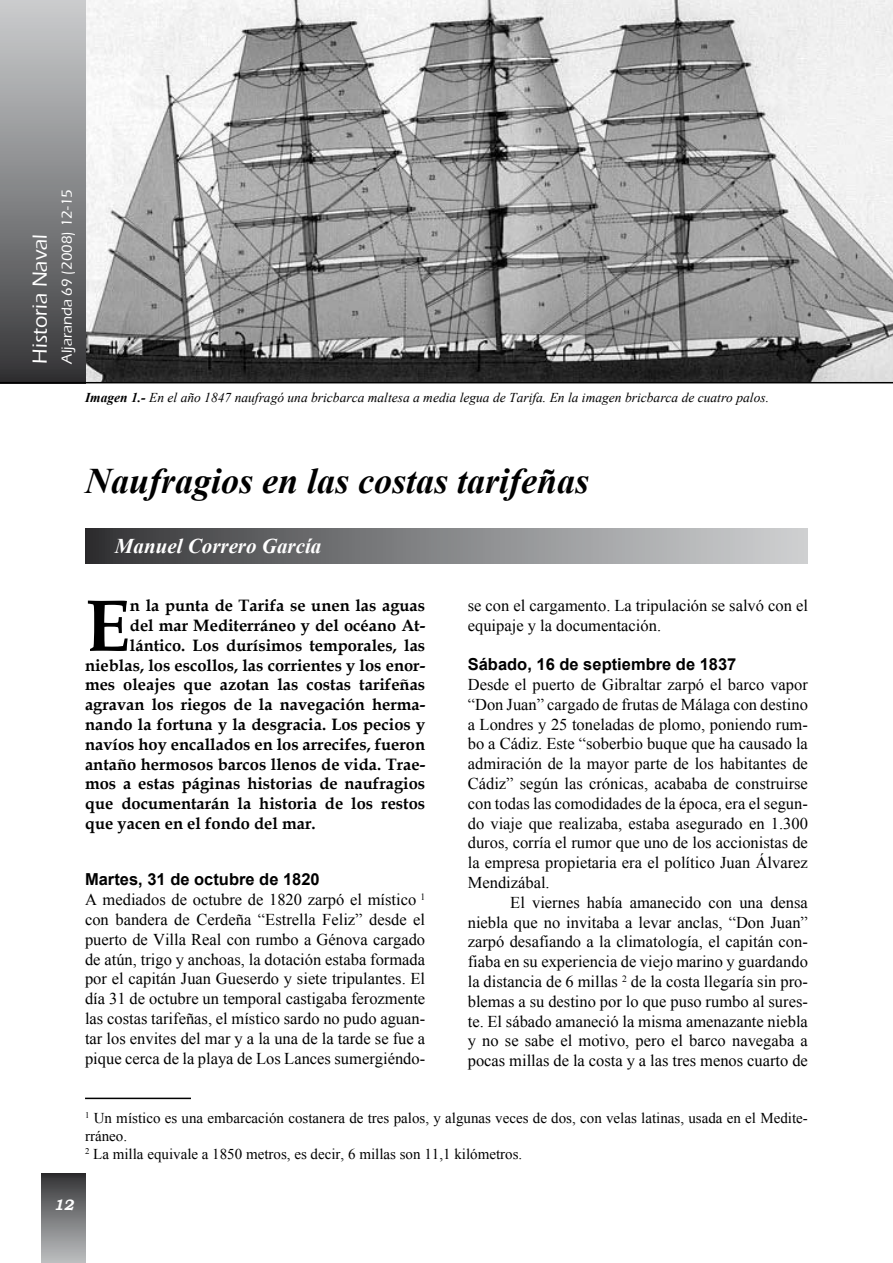
<style>
.page{position:relative;width:893px;height:1263px;background:#fff}
.page>*{position:absolute;margin:0;border:0;box-sizing:border-box;transform-origin:0 0}
.t1{font:700 73.5px "Book Antiqua";color:#000}
.t2{font:italic 700 36px "Times New Roman";color:#000}
.t3{font:italic 700 21px "Times New Roman";color:#fff}
.t4{font:500 21px "Eras ITC";color:#fff}
.t5{font:16.5px/19.8px "Times New Roman";color:#000;text-align:justify}
.t6{font:700 16.5px "Book Antiqua";color:#000}
.t7{font:700 16.5px "Arial";color:#000}
.t8{font:15px/18px "Times New Roman";color:#000}
.t9{font:500 15px "Eras ITC";color:#fff}
.t10{font:italic 700 15px "Bookman Old Style";color:#fff}
.t11{font:italic 13.5px "Times New Roman";color:#000}
.s1{font-weight:700}
</style>
<div class="page">
<div style="left:42px;top:1174px;width:43px;height:89px;background:linear-gradient(to bottom,#353538,#c0c2c3)"></div>
<img style="left:85px;top:0;width:808px;height:382px">
<div style="left:0;top:0;width:85px;height:383px;background:linear-gradient(to bottom,#cfd1d2,#363639)"></div>
<hr style="left:0;top:382px;width:893px;height:1px;background:#000">
<div style="left:85px;top:529px;width:723px;height:34px;background:linear-gradient(to right,#363638,#d3d5d7)"></div>
<hr style="left:85px;top:1097px;width:106px;height:2px;background:#000">
<p class="t4" style="left:28px;top:364px;width:131px;rotate:-90deg">Historia Naval</p>
<p class="t9" style="left:59px;top:364px;width:176px;rotate:-90deg">Aljaranda 69 (2008) 12-15</p>
<p class="t11" style="left:85px;top:388px;width:685px"><span class="s1">Imagen 1.-</span> En el año 1847 naufragó una bricbarca maltesa a media legua de Tarifa. En la imagen bricbarca de cuatro palos.</p>
<h2 class="t2" style="left:85px;top:456px;width:506px">Naufragios en las costas tarifeñas</h2>
<p class="t3" style="left:115px;top:531px;width:208px">Manuel Correro García</p>
<h1 class="t1" style="left:85px;top:576px;width:46px">E</h1>
<p class="t6" style="left:130px;top:594px;width:297px">n la punta de Tarifa se unen las aguas</p>
<p class="t6" style="left:130px;top:614px;width:297px">del mar Mediterráneo y del océano At-</p>
<p class="t6" style="left:130px;top:634px;width:297px">lántico. Los durísimos temporales, las</p>
<p class="t6" style="left:85px;top:654px;width:342px">nieblas, los escollos, las corrientes y los enor-</p>
<p class="t6" style="left:85px;top:673px;width:342px">mes oleajes que azotan las costas tarifeñas</p>
<p class="t6" style="left:85px;top:693px;width:342px">agravan los riegos de la navegación herma-</p>
<p class="t6" style="left:85px;top:713px;width:342px">nando la fortuna y la desgracia. Los pecios y</p>
<p class="t6" style="left:85px;top:733px;width:342px">navíos hoy encallados en los arrecifes, fueron</p>
<p class="t6" style="left:85px;top:753px;width:342px">antaño hermosos barcos llenos de vida. Trae-</p>
<p class="t6" style="left:85px;top:772px;width:342px">mos a estas páginas historias de naufragios</p>
<p class="t6" style="left:85px;top:792px;width:342px">que documentarán la historia de los restos</p>
<p class="t6" style="left:85px;top:812px;width:232px">que yacen en el fondo del mar.</p>
<p class="t7" style="left:85px;top:869px;width:236px">Martes, 31 de octubre de 1820</p>
<p class="t5" style="left:85px;top:889px;width:342px">A mediados de octubre de 1820 zarpó el místico <sup>1 </sup>con bandera de Cerdeña “Estrella Feliz” desde el puerto de Villa Real con rumbo a Génova cargado de atún, trigo y anchoas, la dotación estaba formada por el capitán Juan Gueserdo y siete tripulantes. El día 31 de octubre un temporal castigaba ferozmente las costas tarifeñas, el místico sardo no pudo aguan&shy;tar los envites del mar y a la una de la tarde se fue a pique cerca de la playa de Los Lances sumergiéndo-</p>
<p class="t5" style="left:468px;top:595px;width:342px">se con el cargamento. La tripulación se salvó con el equipaje y la documentación.</p>
<p class="t7" style="left:468px;top:653px;width:270px">Sábado, 16 de septiembre de 1837</p>
<p class="t5" style="left:468px;top:674px;width:342px">Desde el puerto de Gibraltar zarpó el barco vapor “Don Juan” cargado de frutas de Málaga con destino a Londres y 25 toneladas de plomo, poniendo rum&shy;bo a Cádiz. Este “soberbio buque que ha causado la admiración de la mayor parte de los habitantes de Cádiz” según las crónicas, acababa de construirse con todas las comodidades de la época, era el segun&shy;do viaje que realizaba, estaba asegurado en 1.300 duros, corría el rumor que uno de los accionistas de la empresa propietaria era el político Juan Álvarez Mendizábal.</p>
<p class="t5" style="left:468px;top:892px;width:342px;text-indent:43px">El viernes había amanecido con una densa niebla que no invitaba a levar anclas, “Don Juan” zarpó desafiando a la climatología, el capitán con&shy;fiaba en su experiencia de viejo marino y guardando la distancia de 6 millas <sup>2</sup> de la costa llegaría sin pro&shy;blemas a su destino por lo que puso rumbo al sures&shy;te. El sábado amaneció la misma amenazante niebla y no se sabe el motivo, pero el barco navegaba a pocas millas de la costa y a las tres menos cuarto de</p>
<p class="t8" style="left:85px;top:1108px;width:724px"><sup>1</sup> Un místico es una embarcación costanera de tres palos, y algunas veces de dos, con velas latinas, usada en el Medite&shy;rráneo.<br><sup>2</sup> La milla equivale a 1850 metros, es decir, 6 millas son 11,1 kilómetros.</p>
<p class="t10" style="left:53px;top:1194px;width:22px">12</p>
</div>
